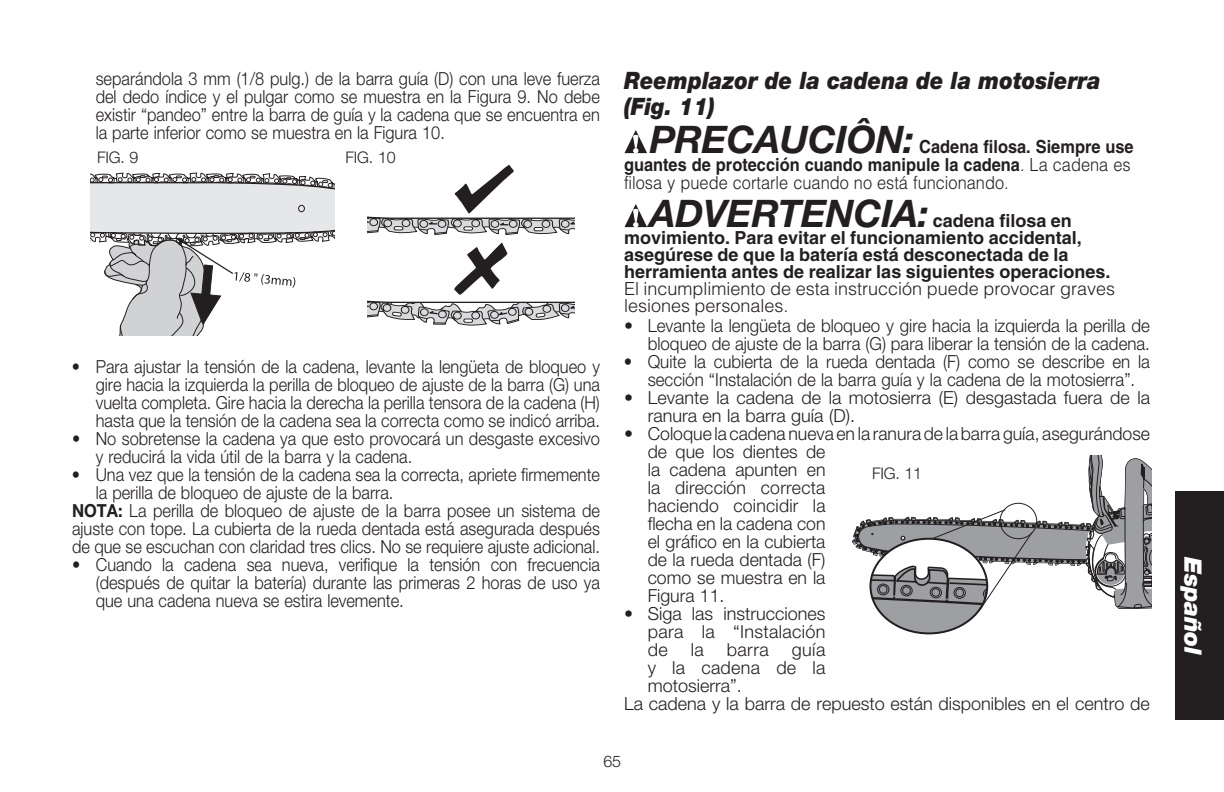
<style>
.page{position:relative;width:1224px;height:792px;background:#fff}
.page>*{position:absolute;margin:0;border:0;box-sizing:border-box;transform-origin:0 0}
.t1{font:italic 900 24px/26px "Helvetica Neue LT Std";color:#231f20;scale:.9 1}
.t2{font:italic 900 24px "Helvetica Neue LT Std";color:#fff}
.t3{font:300 18px/18px "Helvetica Neue LT Std";color:#231f20;text-align:justify;scale:.91 1}
.t4{font:300 18px/18px "Helvetica Neue LT Std";color:#231f20}
.t5{font:700 18px/17px "Helvetica";color:#231f20}
.t6{font:700 18px/18px "Helvetica";color:#231f20;scale:.91 1}
.t7{font:300 18px/18px "Helvetica Neue LT Std";color:#231f20;text-align:center;scale:.94 1}
.t8{font:300 18px/17px "Helvetica";color:#231f20}
.t9{font:700 18px "Helvetica Neue LT Std";color:#231f20;scale:.91 1}
.t10{font:300 16px "Helvetica Neue LT Std";letter-spacing:-.01em;color:#231f20}
.s1{font-weight:700}
.s2{font-family:"Helvetica Neue LT Std";font-style:italic;font-size:38px}
.s3{font-weight:300}
</style>
<div class="page">
<div style="left:1176px;top:492px;width:48px;height:228px;background:#231f20"></div>
<svg style="left:624px;top:130px;width:23px;height:23px"></svg>
<svg style="left:624px;top:204px;width:23px;height:23px"></svg>
<svg style="left:91px;top:172px;width:244px;height:163px"></svg>
<svg style="left:367px;top:165px;width:208px;height:161px"></svg>
<svg style="left:855px;top:455px;width:297px;height:178px"></svg>
<p class="t3" style="left:96px;top:69px;width:556px">separándola 3 mm (1/8 pulg.) de la barra guía (D) con una leve fuerza del dedo índice y el pulgar como se muestra en la Figura 9. No debe existir “pandeo” entre la barra de guía y la cadena que se encuentra en la parte inferior como se muestra en la Figura 10.</p>
<p class="t10" style="left:97px;top:147px;width:43px">fig . 9</p>
<p class="t10" style="left:345px;top:147px;width:52px">fig. 10</p>
<p class="t3" style="left:96px;top:357px;width:556px;text-indent:-24px">• Para ajustar la tensión de la cadena, levante la lengüeta de bloqueo y gire hacia la izquierda la perilla de bloqueo de ajuste de la barra (G) una vuelta completa. Gire hacia la derecha la perilla tensora de la cadena (H) hasta que la tensión de la cadena sea la correcta como se indicó arriba.</p>
<p class="t3" style="left:96px;top:429px;width:556px;text-indent:-24px">• No sobretense la cadena ya que esto provocará un desgaste excesivo y reducirá la vida útil de la barra y la cadena.</p>
<p class="t3" style="left:96px;top:465px;width:556px;text-indent:-24px">• Una vez que la tensión de la cadena sea la correcta, apriete firmemente la perilla de bloqueo de ajuste de la barra.</p>
<p class="t9" style="left:72px;top:499px;width:14px">NOTA</p>
<p class="t3" style="left:72px;top:501px;width:582px;text-indent:46px"><span class="s1">:</span> La perilla de bloqueo de ajuste de la barra posee un sistema de ajuste con tope. La cubierta de la rueda dentada está asegurada después de que se escuchan con claridad tres clics. No se requiere ajuste adicional.</p>
<p class="t3" style="left:96px;top:555px;width:556px;text-indent:-24px">• Cuando la cadena sea nueva, verifique la tensión con frecuencia (después de quitar la batería) durante las primeras 2 horas de uso ya que una cadena nueva se estira levemente.</p>
<h1 class="t1" style="left:624px;top:67px;width:531px">Reemplazor de la cadena de la motosierra (Fig. 11)</h1>
<p class="t6" style="left:624px;top:138px;width:562px;text-indent:26px"><span class="s2">PRECAUCIôN:</span> Cadena filosa. Siempre use guantes de protección cuando manipule la cadena<span class="s3">. La cadena es filosa y puede cortarle cuando no está funcionando.</span></p>
<p class="t5" style="left:624px;top:212px;width:488px;text-indent:26px"><span class="s2">ADVERTENCIA:</span> cadena filosa en movimiento. Para evitar el funcionamiento accidental, asegúrese de que la batería está desconectada de la herramienta antes de realizar las siguientes operaciones.</p>
<p class="t8" style="left:624px;top:280px;width:493px">El incumplimiento de esta instrucción puede provocar graves lesiones personales.</p>
<p class="t4" style="left:624px;top:316px;width:528px;text-align:right">• Levante la lengüeta de bloqueo y gire hacia la izquierda la perilla de bloqueo de ajuste de la barra (G) para liberar la tensión de la cadena.</p>
<p class="t7" style="left:624px;top:352px;width:561px">• Quite la cubierta de la rueda dentada (F) como se describe en la sección “Instalación de la barra guía y la cadena de la motosierra”.</p>
<p class="t4" style="left:648px;top:388px;width:504px;text-indent:-24px">• Levante la cadena de la motosierra (E) desgastada fuera de la ranura en la barra guía (D).</p>
<p class="t4" style="left:648px;top:424px;width:504px;text-indent:-24px">• Coloque la cadena nueva en la ranura de la barra guía, asegurándose de que los dientes de<br>la cadena apunten en<br>la dirección correcta<br>haciendo coincidir la<br>flecha en la cadena con<br>el gráfico en la cubierta<br>de la rueda dentada (F)<br>como se muestra en la<br>Figura 11.</p>
<p class="t4" style="left:648px;top:604px;width:179px;text-align:justify;text-indent:-24px">• Siga las instrucciones para la “Instalación de</p>
<p class="t10" style="left:872px;top:464px;width:52px">Fig. 11</p>
<p class="t4" style="left:691px;top:640px;width:15px">la</p>
<p class="t4" style="left:727px;top:640px;width:44px">barra</p>
<p class="t4" style="left:792px;top:640px;width:35px">guía</p>
<p class="t4" style="left:648px;top:658px;width:179px">y la cadena de la</p>
<p class="t4" style="left:648px;top:676px;width:96px">motosierra”.</p>
<p class="t4" style="left:624px;top:694px;width:527px">La cadena y la barra de repuesto están disponibles en el centro de</p>
<p class="t10" style="left:603px;top:752px;width:19px">65</p>
<h1 class="t2" style="left:1208px;top:557px;width:100px;rotate:90deg">Español</h1>
</div>
